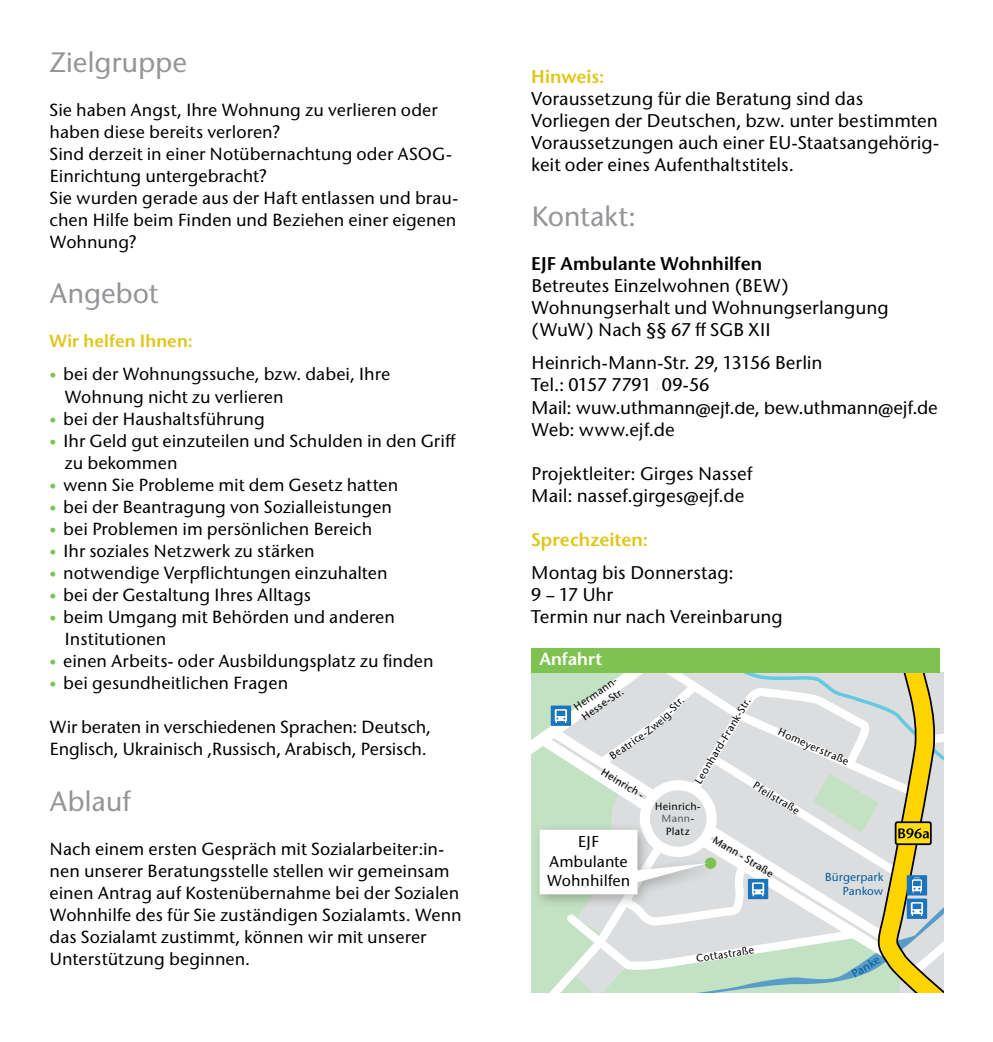
<style>
.page{position:relative;width:993px;height:1042px;background:#fff}
.page>*{position:absolute;margin:0;border:0;box-sizing:border-box;transform-origin:0 0}
.t1{font:500 28px "Stone Sans ITC";letter-spacing:-.01em;color:#939598}
.t2{font:500 18.38px/22.1px "Stone Sans ITC";letter-spacing:-.005em;color:#000}
.t3{font:600 18.38px "Stone Sans ITC";letter-spacing:.005em;color:#000}
.t4{font:600 18.38px "Stone Sans ITC";color:#e1c517}
.t5{font:500 17.5px/22.1px "Stone Sans ITC";color:#000}
.t6{font:600 17.5px "Stone Sans ITC";letter-spacing:.01em;color:#e1c517}
.t7{font:600 17.5px "Stone Sans ITC";color:#fff}
.t8{font:500 15.75px/19.2px "Stone Sans ITC";color:#000;text-align:center}
.t9{font:500 11.55px/13.8px "Stone Sans ITC";color:#005b9e;text-align:right}
.t10{font:500 10.5px/12.6px "Stone Sans ITC";letter-spacing:.02em;color:#000}
.s1{font-size:14px;color:#7ec352}
.s2{color:#58595b}
</style>
<div class="page">
<svg style="left:531px;top:673px;width:282px;height:319px;fill:#dcddde"></svg>
<div style="left:747px;top:879px;width:21px;height:20px;background:#1c75bc"></div>
<svg style="left:752px;top:882px;width:12px;height:14px"></svg>
<div style="left:550px;top:705px;width:21px;height:21px;background:#1c75bc"></div>
<svg style="left:554px;top:709px;width:13px;height:14px"></svg>
<svg style="left:813px;top:672px;width:130px;height:320px;background:#d3d6b6"></svg>
<div style="left:532px;top:822px;width:187px;height:87px;background:#000;opacity:.25"></div>
<svg style="left:539px;top:830px;width:168px;height:64px"></svg>
<div style="left:531px;top:648px;width:408px;height:25px;background:#7ec352"></div>
<svg style="left:644px;top:698px;width:40px;height:37px"></svg>
<h1 class="t1" style="left:50px;top:45px;width:139px">Zielgruppe</h1>
<p class="t5" style="left:50px;top:99px;width:410px">Sie haben Angst, Ihre Wohnung zu verlieren oder haben diese bereits verloren?<br>Sind derzeit in einer Notübernachtung oder ASOG-Einrichtung untergebracht?<br>Sie wurden gerade aus der Haft entlassen und brau&shy;chen Hilfe beim Finden und Beziehen einer eigenen Wohnung?</p>
<h1 class="t1" style="left:50px;top:276px;width:110px">Angebot</h1>
<p class="t6" style="left:50px;top:330px;width:145px">Wir helfen Ihnen:</p>
<p class="t5" style="left:64px;top:363px;width:327px;text-indent:-15px"><span class="s1">•</span> bei der Wohnungssuche, bzw. dabei, Ihre<br>Wohnung nicht zu verlieren</p>
<p class="t5" style="left:50px;top:408px;width:217px"><span class="s1">•</span> bei der Haushaltsführung</p>
<p class="t5" style="left:64px;top:430px;width:393px;text-indent:-15px"><span class="s1">•</span> Ihr Geld gut einzuteilen und Schulden in den Griff zu bekommen</p>
<p class="t5" style="left:50px;top:474px;width:350px"><span class="s1">•</span> wenn Sie Probleme mit dem Gesetz hatten</p>
<p class="t5" style="left:50px;top:496px;width:344px"><span class="s1">•</span> bei der Beantragung von Sozialleistungen</p>
<p class="t5" style="left:50px;top:518px;width:324px"><span class="s1">•</span> bei Problemen im persönlichen Bereich</p>
<p class="t5" style="left:50px;top:540px;width:266px"><span class="s1">•</span> Ihr soziales Netzwerk zu stärken</p>
<p class="t5" style="left:50px;top:562px;width:339px"><span class="s1">•</span> notwendige Verpflichtungen einzuhalten</p>
<p class="t5" style="left:50px;top:584px;width:263px"><span class="s1">•</span> bei der Gestaltung Ihres Alltags</p>
<p class="t5" style="left:64px;top:606px;width:332px;text-indent:-15px"><span class="s1">•</span> beim Umgang mit Behörden und anderen<br>Institutionen</p>
<p class="t5" style="left:50px;top:650px;width:385px"><span class="s1">•</span> einen Arbeits- oder Ausbildungsplatz zu finden</p>
<p class="t5" style="left:50px;top:672px;width:240px"><span class="s1">•</span> bei gesundheitlichen Fragen</p>
<p class="t5" style="left:50px;top:716px;width:382px">Wir beraten in verschiedenen Sprachen: Deutsch,<br>Englisch, Ukrainisch ,Russisch, Arabisch, Persisch.</p>
<h1 class="t1" style="left:50px;top:783px;width:82px">Ablauf</h1>
<p class="t5" style="left:50px;top:837px;width:413px">Nach einem ersten Gespräch mit Sozialarbeiter:in&shy;nen unserer Beratungsstelle stellen wir gemeinsam einen Antrag auf Kostenübernahme bei der Sozialen Wohnhilfe des für Sie zuständigen Sozialamts. Wenn das Sozialamt zustimmt, können wir mit unserer Unterstützung beginnen.</p>
<p class="t4" style="left:531px;top:64px;width:75px">Hinweis:</p>
<p class="t2" style="left:531px;top:87px;width:409px">Voraussetzung für die Beratung sind das Vorliegen der Deutschen, bzw. unter bestimmten Voraussetzungen auch einer EU-Staatsangehörig&shy;keit oder eines Aufenthaltstitels.</p>
<h1 class="t1" style="left:531px;top:199px;width:106px">Kontakt:</h1>
<p class="t3" style="left:531px;top:252px;width:232px">EJF Ambulante Wohnhilfen</p>
<p class="t2" style="left:531px;top:275px;width:359px">Betreutes Einzelwohnen (BEW)<br>Wohnungserhalt und Wohnungserlangung (WuW) Nach §§ 67 ff SGB XII</p>
<p class="t2" style="left:531px;top:352px;width:408px">Heinrich-Mann-Str. 29, 13156 Berlin<br>Tel.: 0157 7791009-56<br>Mail: wuw.uthmann@ejf.de, bew.uthmann@ejf.de<br>Web: www.ejf.de</p>
<p class="t2" style="left:531px;top:462px;width:222px">Projektleiter: Girges Nassef<br>Mail: nassef.girges@ejf.de</p>
<p class="t4" style="left:531px;top:527px;width:118px">Sprechzeiten:</p>
<p class="t2" style="left:531px;top:562px;width:253px">Montag bis Donnerstag:<br>9 – 17 Uhr<br>Termin nur nach Vereinbarung</p>
<p class="t7" style="left:539px;top:648px;width:64px">Anfahrt</p>
<p class="t10" style="left:571px;top:703px;width:54px;rotate:-35deg">Hermann-<br>Hesse-Str.</p>
<p class="t10" style="left:606px;top:752px;width:45px;rotate:-35deg">Beatrice-</p>
<p class="t10" style="left:605px;top:765px;width:50px;rotate:31deg">Heinrich -</p>
<p class="t8" style="left:546px;top:832px;width:85px">EJF<br>Ambulante<br>Wohnhilfen</p>
<p class="t10" style="left:692px;top:779px;width:100px;rotate:-59deg">Leonhard-Frank-Str.</p>
<p class="t10" style="left:780px;top:725px;width:78px;rotate:24deg">Homeyerstraße</p>
<p class="t10" style="left:757px;top:779px;width:54px;rotate:31deg">Pfeilstraße</p>
<p class="t10" style="left:654px;top:800px;width:47px;text-align:center">Heinrich-<br><span class="s2">Mann</span>-<br>Platz</p>
<p class="t10" style="left:716px;top:833px;width:70px;rotate:31deg">Mann - Straße</p>
<p class="t9" style="left:824px;top:870px;width:60px">Bürgerpark<br>Pankow</p>
<p class="t10" style="left:695px;top:952px;width:60px;rotate:-9deg">Cottastraße</p>
<p class="t9" style="left:848px;top:968px;width:32px;rotate:-30deg">Panke</p>
</div>
